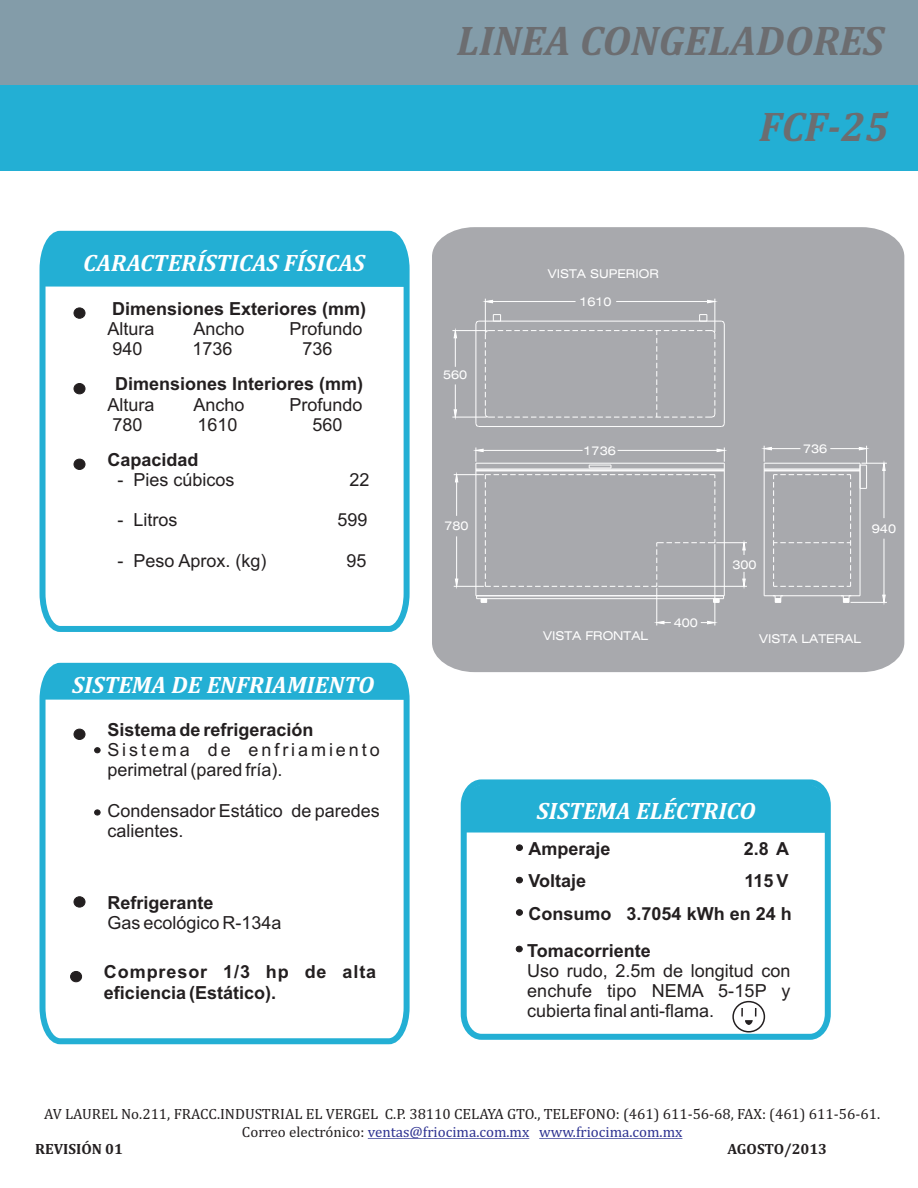
<style>
.page{position:relative;width:918px;height:1188px;background:#fff}
.page>*{position:absolute;margin:0;border:0;box-sizing:border-box;transform-origin:0 0}
.t1{font:italic 700 42px/86.4px "Cambria";color:#6c6d70;text-align:right}
.t2{font:italic 700 24px "Cambria";color:#fff}
.t3{font:18px/20.1px "Arial";color:#231f20}
.t4{font:700 18px/20.1px "Arial";color:#231f20}
.t5{font:18px/20.1px "Arial";letter-spacing:.16em;color:#231f20}
.t6{font:15px "Cambria";color:#231f20}
.t7{font:15px "Cambria";color:#2d3291}
.t8{font:700 15px "Cambria";color:#231f20}
.t9{font:expanded 12px "Swiss 721 BT";color:#fff}
.s1{color:#231f20}
</style>
<div class="page">
<div style="left:0;top:0;width:918px;height:85px;background:#839ca9"></div>
<div style="left:0;top:85px;width:918px;height:85px;background:#23afd4"></div>
<svg style="left:39px;top:230px;width:371px;height:402px"></svg>
<div style="left:43px;top:234px;width:364px;height:53px;background:#23afd4"></div>
<svg style="left:39px;top:662px;width:371px;height:383px"></svg>
<div style="left:43px;top:666px;width:364px;height:34px;background:#23afd4"></div>
<svg style="left:460px;top:779px;width:371px;height:261px"></svg>
<div style="left:464px;top:785px;width:364px;height:48px;background:#23afd4"></div>
<div style="left:74px;top:308px;width:11px;height:10px;background:#231f20;border:1px solid #231f20;border-radius:50%"></div>
<div style="left:74px;top:383px;width:11px;height:11px;background:#231f20;border:1px solid #231f20;border-radius:50%"></div>
<div style="left:74px;top:459px;width:11px;height:11px;background:#231f20;border:1px solid #231f20;border-radius:50%"></div>
<div style="left:70px;top:971px;width:12px;height:11px;background:#231f20;border:1px solid #231f20;border-radius:50%"></div>
<div style="left:74px;top:729px;width:11px;height:11px;background:#231f20;border:1px solid #231f20;border-radius:50%"></div>
<div style="left:74px;top:897px;width:11px;height:10px;background:#231f20;border:1px solid #231f20;border-radius:50%"></div>
<div style="left:432px;top:227px;width:472px;height:445px;background:#a8a9ad"></div>
<svg style="left:94px;top:748px;width:6px;height:5px"></svg>
<svg style="left:94px;top:810px;width:6px;height:5px"></svg>
<svg style="left:516px;top:845px;width:7px;height:6px"></svg>
<div style="left:732px;top:1001px;width:33px;height:32px;border:1px solid #231f20;border-radius:50%"></div>
<svg style="left:741px;top:1008px;width:15px;height:18px"></svg>
<div style="left:516px;top:877px;width:7px;height:6px;background:#231f20;border:1px solid #231f20;border-radius:50%"></div>
<svg style="left:516px;top:910px;width:7px;height:5px"></svg>
<svg style="left:516px;top:946px;width:6px;height:6px"></svg>
<hr style="left:454px;top:474px;width:30px;height:1px;background:#fff">
<hr style="left:454px;top:586px;width:30px;height:1px;background:#fff">
<hr style="left:456px;top:482px;width:1px;height:34px;background:#fff">
<hr style="left:456px;top:536px;width:1px;height:43px;background:#fff">
<svg style="left:455px;top:473px;width:3px;height:9px"></svg>
<svg style="left:455px;top:579px;width:3px;height:9px"></svg>
<hr style="left:479px;top:426px;width:243px;height:1px;background:#fff">
<hr style="left:724px;top:324px;width:1px;height:100px;background:#fff">
<hr style="left:479px;top:321px;width:243px;height:1px;background:#fff">
<svg style="left:475px;top:321px;width:4px;height:3px"></svg>
<hr style="left:476px;top:324px;width:1px;height:100px;background:#fff">
<svg style="left:475px;top:423px;width:4px;height:4px"></svg>
<hr style="left:485px;top:299px;width:1px;height:33px;background:#fff">
<hr style="left:715px;top:299px;width:1px;height:33px;background:#fff">
<hr style="left:493px;top:301px;width:83px;height:1px;background:#fff">
<hr style="left:616px;top:301px;width:92px;height:1px;background:#fff">
<svg style="left:483px;top:300px;width:10px;height:3px"></svg>
<svg style="left:707px;top:300px;width:10px;height:3px"></svg>
<hr style="left:477px;top:598px;width:247px;height:1px;background:#fff">
<hr style="left:476px;top:596px;width:248px;height:1px;background:#fff">
<hr style="left:724px;top:471px;width:1px;height:125px;background:#fff">
<hr style="left:476px;top:471px;width:1px;height:125px;background:#fff">
<svg style="left:476px;top:596px;width:11px;height:7px"></svg>
<hr style="left:452px;top:330px;width:35px;height:1px;background:#fff">
<hr style="left:452px;top:417px;width:35px;height:1px;background:#fff">
<svg style="left:454px;top:329px;width:3px;height:38px"></svg>
<svg style="left:454px;top:384px;width:3px;height:35px"></svg>
<svg style="left:493px;top:314px;width:8px;height:8px"></svg>
<hr style="left:764px;top:596px;width:96px;height:1px;background:#fff">
<hr style="left:860px;top:471px;width:1px;height:125px;background:#fff">
<hr style="left:764px;top:471px;width:1px;height:125px;background:#fff">
<hr style="left:851px;top:602px;width:36px;height:1px;background:#fff">
<hr style="left:884px;top:539px;width:1px;height:56px;background:#fff">
<svg style="left:882px;top:595px;width:4px;height:9px"></svg>
<hr style="left:715px;top:544px;width:1px;height:82px;background:#fff">
<hr style="left:657px;top:588px;width:1px;height:38px;background:#fff">
<svg style="left:701px;top:621px;width:16px;height:3px"></svg>
<svg style="left:655px;top:621px;width:16px;height:3px"></svg>
<hr style="left:658px;top:586px;width:89px;height:1px;background:#fff">
<hr style="left:716px;top:542px;width:31px;height:1px;background:#fff">
<svg style="left:742px;top:572px;width:4px;height:16px"></svg>
<svg style="left:742px;top:541px;width:4px;height:14px"></svg>
<svg style="left:713px;top:596px;width:11px;height:7px"></svg>
<svg style="left:841px;top:596px;width:10px;height:7px"></svg>
<svg style="left:773px;top:596px;width:10px;height:7px"></svg>
<svg style="left:699px;top:314px;width:9px;height:8px"></svg>
<svg style="left:762px;top:446px;width:125px;height:141px;background:#adaeb2"></svg>
<hr style="left:764px;top:470px;width:96px;height:1px;background:#fff">
<hr style="left:764px;top:469px;width:96px;height:1px;background:#fff">
<svg style="left:474px;top:448px;width:252px;height:139px;background:#abacb0"></svg>
<hr style="left:476px;top:470px;width:248px;height:1px;background:#fff">
<hr style="left:476px;top:469px;width:248px;height:1px;background:#fff">
<div style="left:485px;top:330px;width:240px;height:97px;background:#a8a9ad"></div>
<hr style="left:368px;top:1138px;width:161px;height:1px;background:#2d3291">
<hr style="left:539px;top:1138px;width:143px;height:1px;background:#2d3291">
<h2 class="t2" style="left:83px;top:252px;width:283px">CARACTERÍSTICAS FÍSICAS</h2>
<p class="t4" style="left:112px;top:300px;width:256px">Dimensiones Exteriores (mm)</p>
<p class="t3" style="left:107px;top:320px;width:49px">Altura</p>
<p class="t3" style="left:193px;top:320px;width:53px">Ancho</p>
<p class="t3" style="left:290px;top:320px;width:75px">Profundo</p>
<p class="t3" style="left:112px;top:340px;width:32px">940</p>
<p class="t3" style="left:192px;top:340px;width:42px">1736</p>
<p class="t3" style="left:303px;top:340px;width:32px">736</p>
<p class="t4" style="left:115px;top:376px;width:250px">Dimensiones Interiores (mm)</p>
<p class="t3" style="left:107px;top:396px;width:49px">Altura</p>
<p class="t3" style="left:193px;top:396px;width:53px">Ancho</p>
<p class="t3" style="left:290px;top:396px;width:75px">Profundo</p>
<p class="t3" style="left:112px;top:416px;width:32px">780</p>
<p class="t3" style="left:197px;top:416px;width:42px">1610</p>
<p class="t3" style="left:313px;top:416px;width:32px">560</p>
<p class="t4" style="left:107px;top:451px;width:93px">Capacidad</p>
<p class="t3" style="left:117px;top:471px;width:119px">- Pies cúbicos</p>
<p class="t3" style="left:350px;top:471px;width:22px">22</p>
<p class="t3" style="left:117px;top:512px;width:62px">- Litros</p>
<p class="t3" style="left:338px;top:512px;width:32px">599</p>
<p class="t3" style="left:117px;top:552px;width:151px">- Peso Aprox. (kg)</p>
<p class="t3" style="left:347px;top:552px;width:22px">95</p>
<h2 class="t2" style="left:72px;top:675px;width:304px">SISTEMA DE ENFRIAMIENTO</h2>
<p class="t4" style="left:107px;top:722px;width:208px">Sistema de refrigeración</p>
<p class="t5" style="left:107px;top:742px;width:274px">Sistema de enfriamiento perimetral (pared fría).</p>
<p class="t3" style="left:107px;top:802px;width:274px">Condensador Estático de paredes calientes.</p>
<p class="t4" style="left:107px;top:894px;width:108px">Refrigerante</p>
<p class="t3" style="left:107px;top:914px;width:176px">Gas ecológico R-134a</p>
<p class="t4" style="left:104px;top:964px;width:274px">Compresor 1/3 hp de alta eficiencia (Estático).</p>
<h1 class="t1" style="left:457px;top:0;width:434px">LINEA CONGELADORES<br>FCF-25</h1>
<p class="t9" style="left:548px;top:269px;width:113px">VISTA SUPERIOR</p>
<p class="t9" style="left:443px;top:370px;width:26px">560</p>
<p class="t9" style="left:444px;top:521px;width:26px">780</p>
<p class="t9" style="left:579px;top:297px;width:34px">1610</p>
<p class="t9" style="left:584px;top:446px;width:34px">1736</p>
<p class="t9" style="left:543px;top:631px;width:107px">VISTA FRONTAL</p>
<p class="t9" style="left:674px;top:618px;width:26px">400</p>
<p class="t9" style="left:803px;top:444px;width:26px">736</p>
<p class="t9" style="left:733px;top:560px;width:26px">300</p>
<p class="t9" style="left:872px;top:524px;width:26px">940</p>
<p class="t9" style="left:759px;top:634px;width:104px">VISTA LATERAL</p>
<h2 class="t2" style="left:537px;top:800px;width:220px">SISTEMA ELÉCTRICO</h2>
<p class="t4" style="left:529px;top:840px;width:84px">Amperaje</p>
<p class="t4" style="left:744px;top:840px;width:47px">2.8 A</p>
<p class="t4" style="left:529px;top:873px;width:59px">Voltaje</p>
<p class="t4" style="left:744px;top:873px;width:46px">115 V</p>
<p class="t4" style="left:529px;top:905px;width:265px">Consumo 3.7054 kWh en 24 h</p>
<p class="t4" style="left:527px;top:942px;width:125px">Tomacorriente</p>
<p class="t3" style="left:527px;top:962px;width:265px;text-align:justify">Uso rudo, 2.5m de longitud con enchufe tipo NEMA 5-15P y cubierta final anti-flama.</p>
<p class="t6" style="left:44px;top:1108px;width:837px">AV LAUREL No.211, FRACC.INDUSTRIAL EL VERGEL C.P. 38110 CELAYA GTO., TELEFONO: (461) 611-56-68, FAX: (461) 611-56-61.</p>
<p class="t7" style="left:242px;top:1125px;width:442px"><span class="s1">Correo electrónico:</span> ventas@friocima.com.mx www.friocima.com.mx</p>
<p class="t8" style="left:35px;top:1143px;width:89px">REVISIÓN 01</p>
<p class="t8" style="left:727px;top:1143px;width:101px">AGOSTO/2013</p>
</div>
